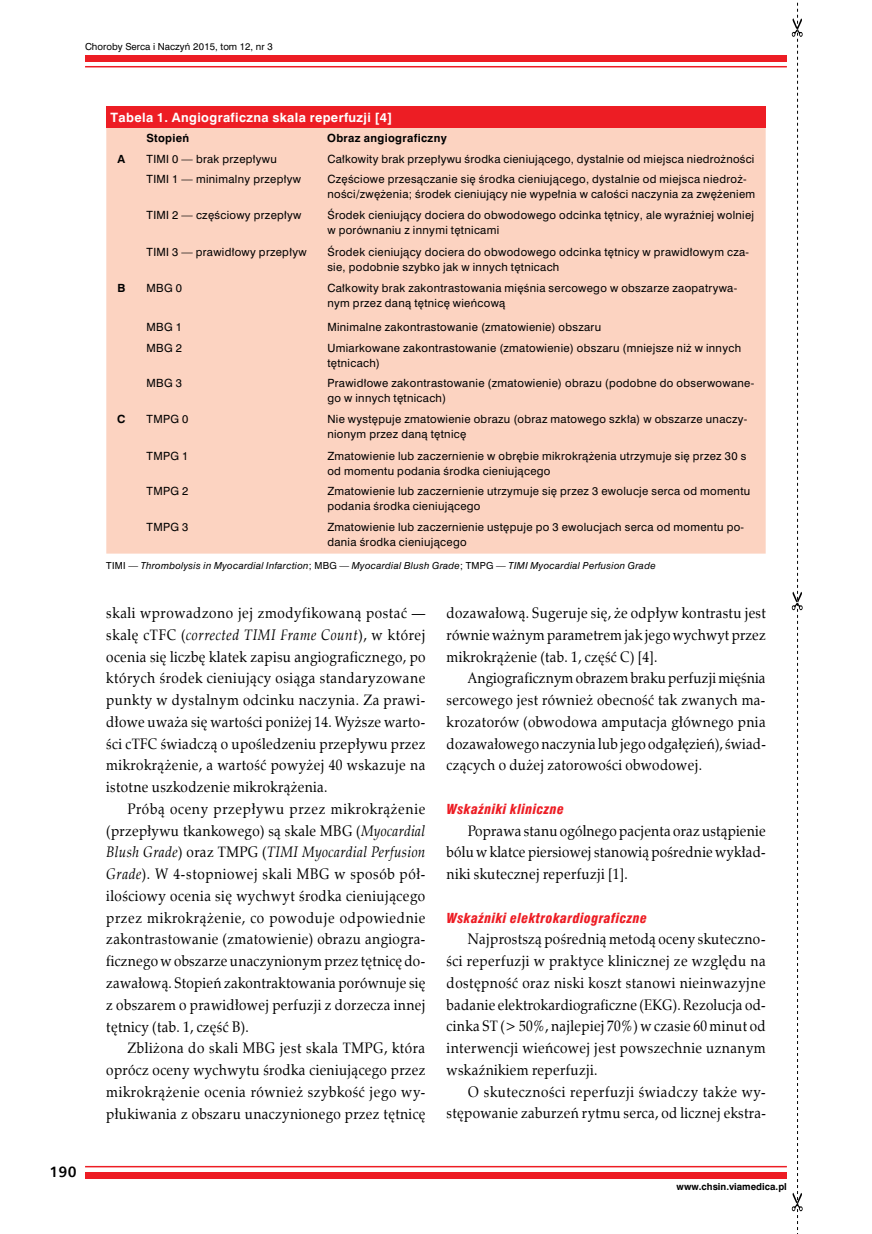
<style>
.page{position:relative;width:872px;height:1234px;background:#fff}
.page>*{position:absolute;margin:0;border:0;box-sizing:border-box;transform-origin:0 0}
.t1{font:15px/21.8px "Zapf Calligr EU";letter-spacing:.025em;color:#000;text-align:justify;scale:.9 1}
.t2{font:700 15px "Humnst 777 EU";color:#000}
.t3{font:italic 13.5px "Swis 721 Blk Cn EU";letter-spacing:.025em;color:#ed1d24}
.t4{font:700 12px "Swis 721 PL";letter-spacing:.03em;color:#fff}
.t5{font:10.5px/15px "Swis 721 PL";letter-spacing:.03em;color:#000}
.t6{font:700 10.5px "Swis 721 PL";letter-spacing:.03em;color:#000}
.t7{font:italic 9px "Swis 721 PL";letter-spacing:.03em;color:#000}
.t8{font:9px "Swis 721 PL";color:#000}
.t9{font:700 9px "Swis 721 PL";color:#000}
.s1{font-style:normal}
.s2{font-style:italic}
</style>
<div class="page">
<div style="left:85px;top:55px;width:702px;height:7px;background:#ed1d24"></div>
<hr style="left:85px;top:66px;width:702px;height:1px;background:#ed1d24">
<div style="left:85px;top:1171px;width:702px;height:7px;background:#ed1d24"></div>
<hr style="left:85px;top:1165px;width:702px;height:2px;background:#ed1d24">
<svg style="left:792px;top:2px;width:10px;height:1228px"></svg>
<div style="left:106px;top:106px;width:659px;height:22px;background:#ed1d24"></div>
<div style="left:106px;top:128px;width:659px;height:425px;background:#fcd3c1"></div>
<p class="t8" style="left:85px;top:40px;width:189px">Choroby Serca i Naczyń 2015, tom 12, nr 3</p>
<p class="t2" style="left:49px;top:1162px;width:29px">190</p>
<p class="t4" style="left:111px;top:110px;width:283px">Tabela 1. Angiograficzna skala reperfuzji [4]</p>
<p class="t6" style="left:146px;top:131px;width:44px">Stopień</p>
<p class="t6" style="left:327px;top:131px;width:121px">Obraz angiograficzny</p>
<p class="t6" style="left:117px;top:152px;width:9px">A</p>
<p class="t5" style="left:147px;top:151px;width:132px">TIMI 0 — brak przepływu</p>
<p class="t5" style="left:327px;top:151px;width:428px">Całkowity brak przepływu środka cieniującego, dystalnie od miejsca niedrożności</p>
<p class="t5" style="left:147px;top:172px;width:156px">TIMI 1 — minimalny przepływ</p>
<p class="t5" style="left:327px;top:172px;width:429px">Częściowe przesączanie się środka cieniującego, dystalnie od miejsca niedroż&shy;ności/zwężenia; środek cieniujący nie wypełnia w całości naczynia za zwężeniem</p>
<p class="t5" style="left:147px;top:207px;width:156px">TIMI 2 — częściowy przepływ</p>
<p class="t5" style="left:327px;top:207px;width:428px">Środek cieniujący dociera do obwodowego odcinka tętnicy, ale wyraźniej wolniej w porównaniu z innymi tętnicami</p>
<p class="t5" style="left:147px;top:244px;width:161px">TIMI 3 — prawidłowy przepływ</p>
<p class="t5" style="left:327px;top:244px;width:423px">Środek cieniujący dociera do obwodowego odcinka tętnicy w prawidłowym cza&shy;sie, podobnie szybko jak w innych tętnicach</p>
<p class="t6" style="left:117px;top:280px;width:9px">B</p>
<p class="t5" style="left:147px;top:280px;width:37px">MBG 0</p>
<p class="t5" style="left:327px;top:280px;width:411px">Całkowity brak zakontrastowania mięśnia sercowego w obszarze zaopatrywa&shy;nym przez daną tętnicę wieńcową</p>
<p class="t5" style="left:147px;top:319px;width:37px">MBG 1</p>
<p class="t5" style="left:327px;top:319px;width:275px">Minimalne zakontrastowanie (zmatowienie) obszaru</p>
<p class="t5" style="left:147px;top:340px;width:37px">MBG 2</p>
<p class="t5" style="left:327px;top:340px;width:415px">Umiarkowane zakontrastowanie (zmatowienie) obszaru (mniejsze niż w innych tętnicach)</p>
<p class="t5" style="left:147px;top:375px;width:37px">MBG 3</p>
<p class="t5" style="left:327px;top:375px;width:428px">Prawidłowe zakontrastowanie (zmatowienie) obrazu (podobne do obserwowane&shy;go w innych tętnicach)</p>
<p class="t6" style="left:117px;top:411px;width:10px">C</p>
<p class="t5" style="left:147px;top:411px;width:43px">TMPG 0</p>
<p class="t5" style="left:327px;top:411px;width:421px">Nie występuje zmatowienie obrazu (obraz matowego szkła) w obszarze unaczy&shy;nionym przez daną tętnicę</p>
<p class="t5" style="left:147px;top:448px;width:43px">TMPG 1</p>
<p class="t5" style="left:327px;top:448px;width:420px">Zmatowienie lub zaczernienie w obrębie mikrokrążenia utrzymuje się przez 30 s od momentu podania środka cieniującego</p>
<p class="t5" style="left:147px;top:483px;width:43px">TMPG 2</p>
<p class="t5" style="left:327px;top:483px;width:424px">Zmatowienie lub zaczernienie utrzymuje się przez 3 ewolucje serca od momentu podania środka cieniującego</p>
<p class="t5" style="left:147px;top:519px;width:43px">TMPG 3</p>
<p class="t5" style="left:327px;top:519px;width:418px">Zmatowienie lub zaczernienie ustępuje po 3 ewolucjach serca od momentu po&shy;dania środka cieniującego</p>
<p class="t7" style="left:106px;top:559px;width:551px"><span class="s1">TIMI —</span> Thrombolysis in Myocardial Infarction<span class="s1">; MBG —</span> Myocardial Blush Grade<span class="s1">; TMPG —</span> TIMI Myocardial Perfusion Grade</p>
<p class="t1" style="left:106px;top:602px;width:356px">skali wprowadzono jej zmodyfikowaną postać — skalę cTFC (<span class="s2">corrected TIMI Frame Count</span>), w której ocenia się liczbę klatek zapisu angiograficznego, po których środek cieniujący osiąga standaryzowane punkty w dystalnym odcinku naczynia. Za prawi&shy;dłowe uważa się wartości poniżej 14. Wyższe warto&shy;ści cTFC świadczą o upośledzeniu przepływu przez mikrokrążenie, a wartość powyżej 40 wskazuje na istotne uszkodzenie mikrokrążenia.</p>
<p class="t1" style="left:106px;top:798px;width:356px;text-indent:21px">Próbą oceny przepływu przez mikrokrążenie (przepływu tkankowego) są skale MBG (<span class="s2">Myocardial Blush Grade</span>) oraz TMPG (<span class="s2">TIMI Myocardial Perfusion Grade</span>). W 4-stopniowej skali MBG w sposób pół&shy;ilościowy ocenia się wychwyt środka cieniującego przez mikrokrążenie, co powoduje odpowiednie zakontrastowanie (zmatowienie) obrazu angiogra&shy;ficznego w obszarze unaczynionym przez tętnicę do&shy;zawałową. Stopień zakontraktowania porównuje się z obszarem o prawidłowej perfuzji z dorzecza innej tętnicy (tab. 1, część B).</p>
<p class="t1" style="left:106px;top:1037px;width:356px;text-indent:21px">Zbliżona do skali MBG jest skala TMPG, która oprócz oceny wychwytu środka cieniującego przez mikrokrążenie ocenia również szybkość jego wy&shy;płukiwania z obszaru unaczynionego przez tętnicę</p>
<p class="t1" style="left:446px;top:602px;width:356px">dozawałową. Sugeruje się, że odpływ kontrastu jest równie ważnym parametrem jak jego wychwyt przez mikrokrążenie (tab. 1, część C) [4].</p>
<p class="t1" style="left:446px;top:667px;width:356px;text-indent:21px">Angiograficznym obrazem braku perfuzji mięśnia sercowego jest również obecność tak zwanych ma&shy;krozatorów (obwodowa amputacja głównego pnia dozawałowego naczynia lub jego odgałęzień), świad&shy;czących o dużej zatorowości obwodowej.</p>
<p class="t3" style="left:446px;top:800px;width:119px">Wskaźniki kliniczne</p>
<p class="t1" style="left:446px;top:819px;width:356px;text-indent:21px">Poprawa stanu ogólnego pacjenta oraz ustąpienie bólu w klatce piersiowej stanowią pośrednie wykład&shy;niki skutecznej reperfuzji [1].</p>
<p class="t3" style="left:446px;top:908px;width:202px">Wskaźniki elektrokardiograficzne</p>
<p class="t1" style="left:446px;top:928px;width:356px;text-indent:21px">Najprostszą pośrednią metodą oceny skuteczno&shy;ści reperfuzji w praktyce klinicznej ze względu na dostępność oraz niski koszt stanowi nieinwazyjne badanie elektrokardiograficzne (EKG). Rezolucja od&shy;cinka ST (&gt; 50%, najlepiej 70%) w czasie 60 minut od interwencji wieńcowej jest powszechnie uznanym wskaźnikiem reperfuzji.</p>
<p class="t1" style="left:446px;top:1080px;width:356px;text-align:right">O skuteczności reperfuzji świadczy także wy&shy;stępowanie zaburzeń rytmu serca, od licznej ekstra-</p>
<p class="t9" style="left:676px;top:1180px;width:112px">www.chsin.viamedica.pl</p>
</div>
